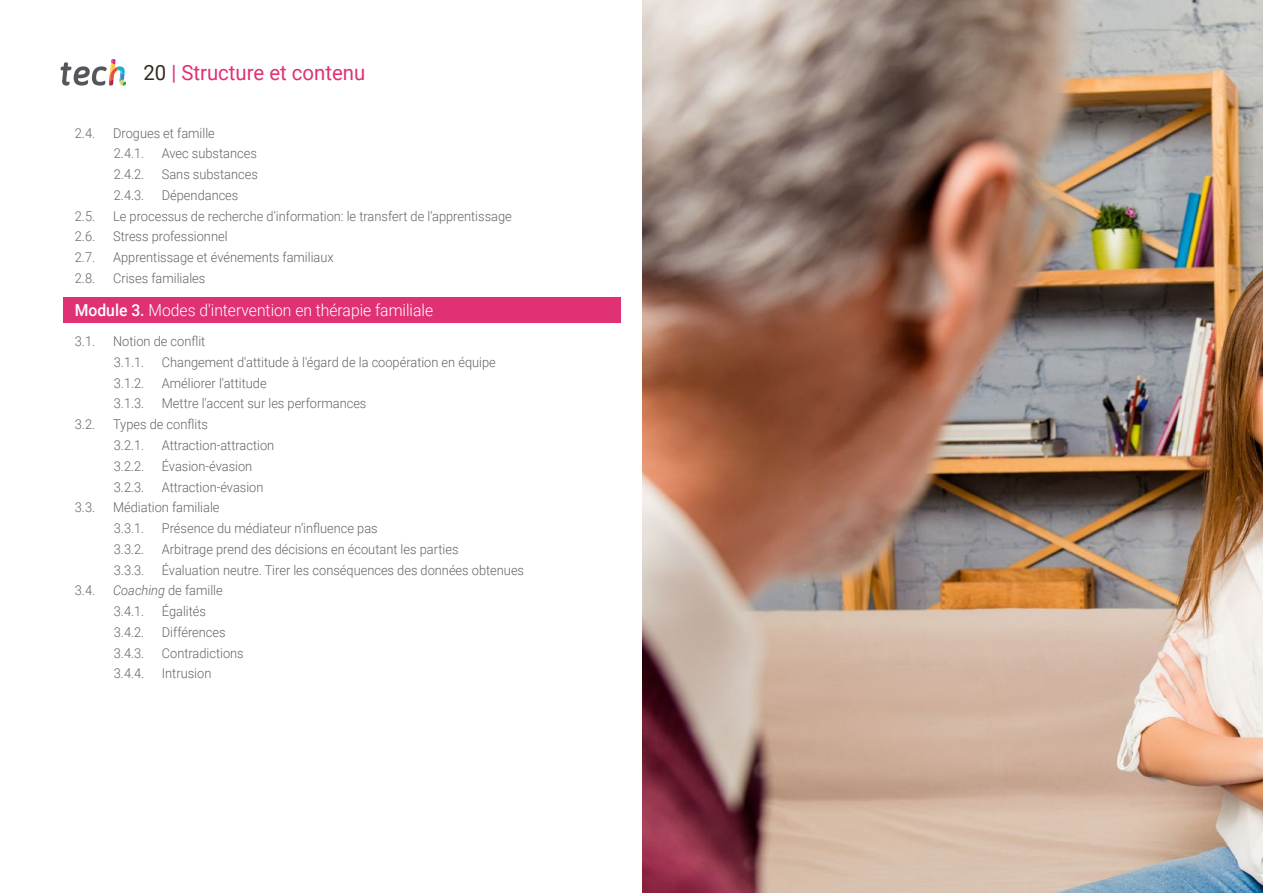
<style>
.page{position:relative;width:1263px;height:893px;background:#fff}
.page>*{position:absolute;margin:0;border:0;box-sizing:border-box;transform-origin:0 0}
.t1{font:21px "Roboto";color:#df3174}
.t2{font:300 16.5px "Roboto";color:#fff;scale:.95 1}
.t3{font:300 13.5px/20.7px "Roboto";color:#61646a;scale:.95 1}
.s1{color:#312e20}
.s2{font-weight:500}
.s3{font-style:italic}
</style>
<div class="page">
<div style="left:64px;top:297px;width:557px;height:25px;background:#df3174"></div>
<svg style="left:61px;top:59px;width:65px;height:27px"></svg>
<img style="left:642px;top:0;width:621px;height:893px">
<h1 class="t1" style="left:144px;top:57px;width:223px"><span class="s1">20</span> | Structure et contenu</h1>
<p class="t3" style="left:75px;top:122px;width:23px">2.4.</p>
<p class="t3" style="left:113px;top:122px;width:109px">Drogues et famille<br>2.4.1.</p>
<p class="t3" style="left:162px;top:143px;width:102px">Avec substances</p>
<p class="t3" style="left:114px;top:164px;width:34px">2.4.2.</p>
<p class="t3" style="left:162px;top:164px;width:103px">Sans substances</p>
<p class="t3" style="left:114px;top:184px;width:34px">2.4.3.</p>
<p class="t3" style="left:162px;top:184px;width:82px">Dépendances</p>
<p class="t3" style="left:75px;top:205px;width:23px">2.5.</p>
<p class="t3" style="left:113px;top:205px;width:421px">Le processus de recherche d'information: le transfert de l'apprentissage</p>
<p class="t3" style="left:75px;top:226px;width:23px">2.6.</p>
<p class="t3" style="left:113px;top:226px;width:122px">Stress professionnel</p>
<p class="t3" style="left:75px;top:247px;width:23px">2.7.</p>
<p class="t3" style="left:113px;top:247px;width:234px">Apprentissage et événements familiaux</p>
<p class="t3" style="left:75px;top:267px;width:23px">2.8.</p>
<p class="t3" style="left:113px;top:267px;width:99px">Crises familiales</p>
<p class="t2" style="left:75px;top:299px;width:379px"><span class="s2">Module 3.</span> Modes d'intervention en thérapie familiale</p>
<p class="t3" style="left:75px;top:331px;width:23px">3.1.</p>
<p class="t3" style="left:113px;top:331px;width:99px">Notion de conflit<br>3.1.1.</p>
<p class="t3" style="left:162px;top:351px;width:353px">Changement d'attitude à l'égard de la coopération en équipe</p>
<p class="t3" style="left:114px;top:372px;width:34px">3.1.2.</p>
<p class="t3" style="left:162px;top:372px;width:112px">Améliorer l'attitude</p>
<p class="t3" style="left:114px;top:393px;width:34px">3.1.3.</p>
<p class="t3" style="left:162px;top:393px;width:217px">Mettre l'accent sur les performances</p>
<p class="t3" style="left:75px;top:414px;width:23px">3.2.</p>
<p class="t3" style="left:113px;top:414px;width:101px">Types de conflits<br>3.2.1.</p>
<p class="t3" style="left:162px;top:434px;width:120px">Attraction-attraction</p>
<p class="t3" style="left:114px;top:455px;width:34px">3.2.2.</p>
<p class="t3" style="left:162px;top:455px;width:97px">Évasion-évasion</p>
<p class="t3" style="left:114px;top:476px;width:34px">3.2.3.</p>
<p class="t3" style="left:162px;top:476px;width:108px">Attraction-évasion</p>
<p class="t3" style="left:75px;top:497px;width:23px">3.3.</p>
<p class="t3" style="left:113px;top:497px;width:114px">Médiation familiale<br>3.3.1.</p>
<p class="t3" style="left:162px;top:517px;width:229px">Présence du médiateur n’influence pas</p>
<p class="t3" style="left:114px;top:538px;width:34px">3.3.2.</p>
<p class="t3" style="left:162px;top:538px;width:314px">Arbitrage prend des décisions en écoutant les parties</p>
<p class="t3" style="left:114px;top:559px;width:34px">3.3.3.</p>
<p class="t3" style="left:162px;top:559px;width:383px">Évaluation neutre. Tirer les conséquences des données obtenues</p>
<p class="t3" style="left:75px;top:580px;width:23px">3.4.</p>
<p class="t3" style="left:113px;top:580px;width:117px"><span class="s3">Coaching</span> de famille<br>3.4.1.</p>
<p class="t3" style="left:162px;top:600px;width:48px">Égalités</p>
<p class="t3" style="left:114px;top:621px;width:34px">3.4.2.</p>
<p class="t3" style="left:162px;top:621px;width:69px">Différences</p>
<p class="t3" style="left:114px;top:642px;width:34px">3.4.3.</p>
<p class="t3" style="left:162px;top:642px;width:88px">Contradictions</p>
<p class="t3" style="left:114px;top:663px;width:34px">3.4.4.</p>
<p class="t3" style="left:162px;top:663px;width:54px">Intrusion</p>
</div>
